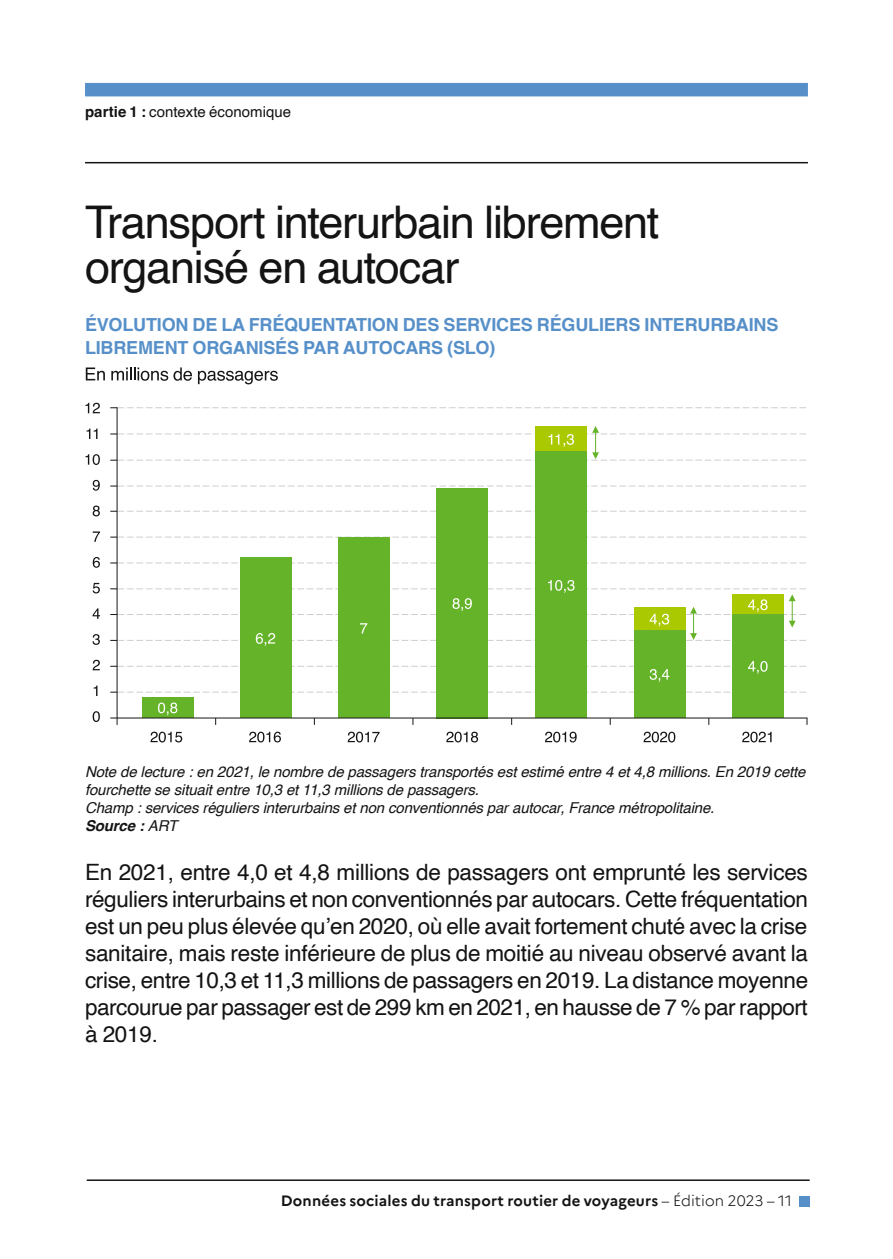
<style>
.page{position:relative;width:893px;height:1259px;background:#fff}
.page>*{position:absolute;margin:0;border:0;box-sizing:border-box;transform-origin:0 0}
.t1{font:45px/45px "Helvetica";letter-spacing:-.03em;color:#131413}
.t2{font:22.5px/27px "Helvetica";letter-spacing:-.02em;color:#131413;text-align:justify}
.t3{font:700 18px/22.5px "Helvetica";letter-spacing:-.01em;color:#5790c9}
.t4{font:italic 15px/18px "Helvetica";letter-spacing:-.01em;color:#131413}
.t5{font:700 15px "Marianne";letter-spacing:.01em;color:#131413}
.t6{font:15px "Helvetica";color:#131413}
.s1{font-weight:700}
.s2{font-weight:300}
</style>
<div class="page">
<div style="left:85px;top:83px;width:723px;height:13px;background:#5790c9"></div>
<hr style="left:85px;top:162px;width:723px;height:1px;background:#131413">
<hr style="left:87px;top:1179px;width:723px;height:2px;background:#131413">
<div style="left:799px;top:1195px;width:11px;height:11px;background:#5790c9"></div>
<svg style="left:85px;top:403px;width:15px;height:10px"></svg>
<svg style="left:87px;top:428px;width:10px;height:11px"></svg>
<svg style="left:85px;top:454px;width:15px;height:11px"></svg>
<svg style="left:93px;top:480px;width:7px;height:11px"></svg>
<svg style="left:93px;top:505px;width:7px;height:11px"></svg>
<svg style="left:93px;top:531px;width:7px;height:11px"></svg>
<svg style="left:93px;top:557px;width:7px;height:11px"></svg>
<svg style="left:93px;top:583px;width:7px;height:10px"></svg>
<svg style="left:93px;top:608px;width:7px;height:11px"></svg>
<svg style="left:93px;top:634px;width:7px;height:11px"></svg>
<svg style="left:93px;top:660px;width:7px;height:10px"></svg>
<svg style="left:94px;top:685px;width:3px;height:11px"></svg>
<svg style="left:93px;top:711px;width:7px;height:11px"></svg>
<svg style="left:86px;top:367px;width:19px;height:13px"></svg>
<svg style="left:111px;top:367px;width:81px;height:14px"></svg>
<svg style="left:198px;top:371px;width:80px;height:13px"></svg>
<svg style="left:110px;top:485px;width:696px;height:1px"></svg>
<svg style="left:110px;top:562px;width:696px;height:1px"></svg>
<svg style="left:110px;top:536px;width:696px;height:1px"></svg>
<svg style="left:110px;top:511px;width:696px;height:1px"></svg>
<svg style="left:110px;top:691px;width:696px;height:1px"></svg>
<svg style="left:150px;top:731px;width:32px;height:11px"></svg>
<svg style="left:249px;top:731px;width:32px;height:11px"></svg>
<svg style="left:348px;top:731px;width:32px;height:11px"></svg>
<svg style="left:446px;top:731px;width:32px;height:11px"></svg>
<svg style="left:545px;top:731px;width:32px;height:11px"></svg>
<svg style="left:643px;top:731px;width:32px;height:11px"></svg>
<svg style="left:742px;top:731px;width:30px;height:11px"></svg>
<svg style="left:110px;top:407px;width:696px;height:1px"></svg>
<hr style="left:117px;top:407px;width:1px;height:318px;background:#161616">
<div style="left:142px;top:697px;width:51px;height:21px;background:#65b329"></div>
<div style="left:240px;top:558px;width:51px;height:160px;background:#65b329"></div>
<div style="left:338px;top:537px;width:51px;height:181px;background:#65b329"></div>
<div style="left:437px;top:488px;width:51px;height:230px;background:#65b329"></div>
<div style="left:535px;top:452px;width:52px;height:266px;background:#65b329"></div>
<div style="left:634px;top:630px;width:51px;height:88px;background:#65b329"></div>
<div style="left:732px;top:614px;width:51px;height:104px;background:#65b329"></div>
<hr style="left:110px;top:717px;width:697px;height:1px;background:#161616">
<svg style="left:158px;top:702px;width:19px;height:13px"></svg>
<svg style="left:110px;top:661px;width:696px;height:21px"></svg>
<svg style="left:110px;top:580px;width:696px;height:66px"></svg>
<svg style="left:110px;top:426px;width:696px;height:35px"></svg>
<p class="t6" style="left:85px;top:100px;width:208px"><span class="s1">partie 1 :</span> contexte économique</p>
<h1 class="t1" style="left:85px;top:201px;width:576px">Transport interurbain librement organisé en autocar</h1>
<p class="t3" style="left:85px;top:316px;width:695px">ÉVOLUTION DE LA FRÉQUENTATION DES SERVICES RÉGULIERS INTERURBAINS<br>LIBREMENT ORGANISÉS PAR AUTOCARS (SLO)</p>
<p class="t4" style="left:85px;top:763px;width:722px">Note de lecture : en 2021, le nombre de passagers transportés est estimé entre 4 et 4,8 millions. En 2019 cette fourchette se situait entre 10,3 et 11,3 millions de passagers.<br>Champ : services réguliers interurbains et non conventionnés par autocar, France métropolitaine.<br><span class="s1">Source :</span> ART</p>
<p class="t2" style="left:85px;top:859px;width:725px">En 2021, entre 4,0 et 4,8 millions de passagers ont emprunté les services réguliers interurbains et non conventionnés par autocars. Cette fréquentation est un peu plus élevée qu’en 2020, où elle avait fortement chuté avec la crise sanitaire, mais reste inférieure de plus de moitié au niveau observé avant la crise, entre 10,3 et 11,3 millions de passagers en 2019. La distance moyenne parcourue par passager est de 299 km en 2021, en hausse de 7 % par rapport à 2019.</p>
<p class="t5" style="left:281px;top:1189px;width:513px">Données sociales du transport routier de voyageurs <span class="s2">– Édition 2023 – 11</span></p>
</div>
